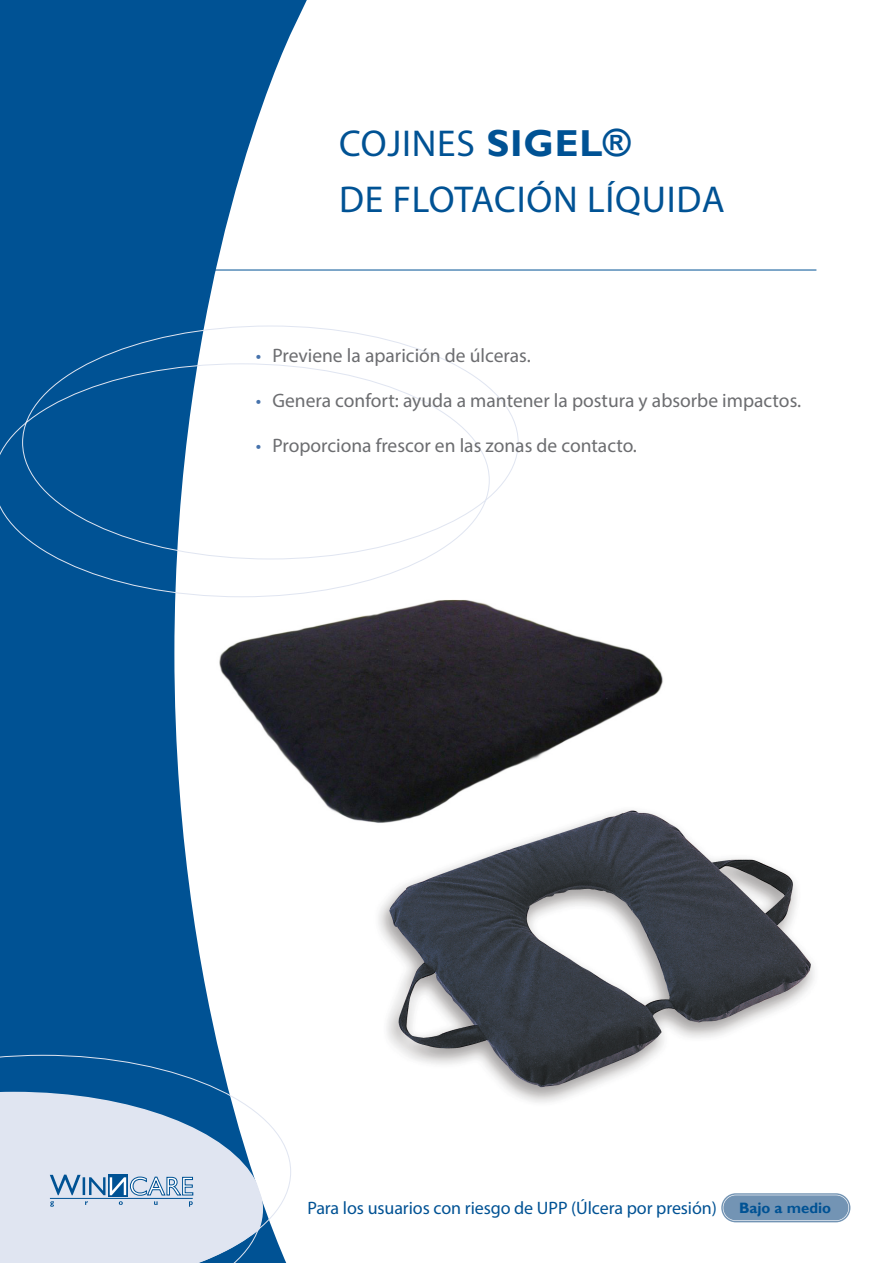
<style>
.page{position:relative;width:893px;height:1263px;background:#fff}
.page>*{position:absolute;margin:0;border:0;box-sizing:border-box;transform-origin:0 0}
.t1{font:37.5px/55.5px "Myriad Pro";letter-spacing:.02em;color:#005294}
.t2{font:19.5px "Myriad Pro";color:#6c6d70}
.t3{font:18px "Myriad Pro";letter-spacing:-.005em;color:#005294}
.s1{font-family:"Gill Sans";font-weight:700}
.s2{color:#4773ac}
.s3{font-family:"Gill Sans";font-weight:700;font-size:15px}
</style>
<div class="page">
<svg style="left:0;top:0;width:313px;height:1055px;fill:#005294"></svg>
<svg style="left:0;top:1055px;width:291px;height:208px"></svg>
<svg style="left:0;top:326px;width:518px;height:271px"></svg>
<hr style="left:207px;top:270px;width:609px;height:1px;background:#005294">
<svg style="left:0;top:1092px;width:262px;height:171px;background:#c1d1e4"></svg>
<img style="left:213px;top:592px;width:450px;height:240px">
<img style="left:367px;top:777px;width:447px;height:326px">
<svg style="left:721px;top:1193px;width:129px;height:29px"></svg>
<svg style="left:723px;top:1195px;width:126px;height:26px;background:#7b9ab8"></svg>
<h1 class="t1" style="left:339px;top:115px;width:387px">COJINES <span class="s1">SIGEL®<br></span>DE FLOTACIÓN LÍQUIDA</h1>
<p class="t2" style="left:256px;top:344px;width:276px"><span class="s2">•</span> Previene la aparición de úlceras.</p>
<p class="t2" style="left:256px;top:389px;width:547px"><span class="s2">•</span> Genera confort: ayuda a mantener la postura y absorbe impactos.</p>
<p class="t2" style="left:256px;top:434px;width:382px"><span class="s2">•</span> Proporciona frescor en las zonas de contacto.</p>
<p class="t3" style="left:307px;top:1196px;width:525px">Para los usuarios con riesgo de UPP (Úlcera por presión) <span class="s3">Bajo a medio</span></p>
</div>
